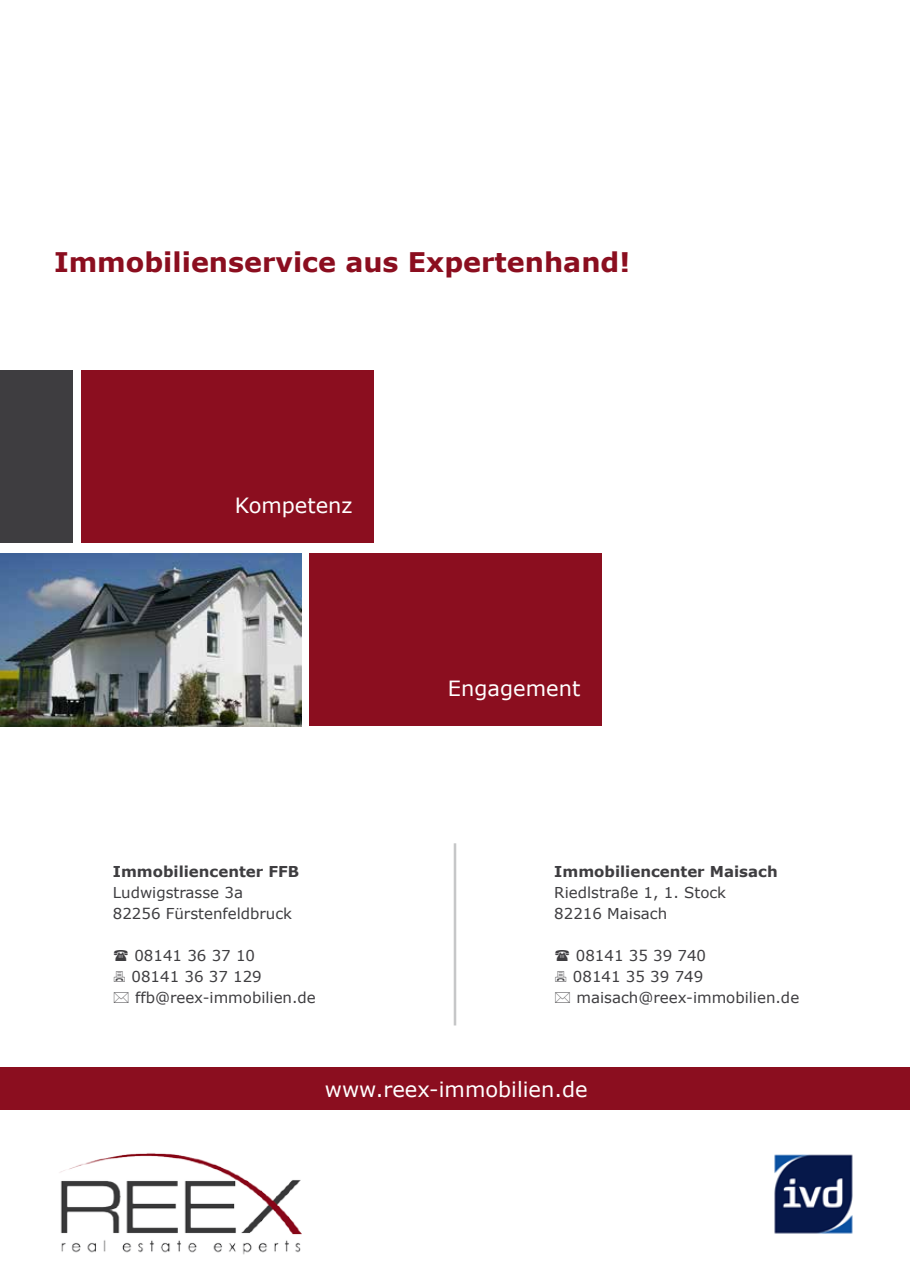
<style>
.page{position:relative;width:910px;height:1280px;background:#fff}
.page>*{position:absolute;margin:0;border:0;box-sizing:border-box;transform-origin:0 0}
.t1{font:700 27px "Verdana";color:#8b0e1f}
.t2{font:21px "Verdana";color:#fff}
.t3{font:15px/21px "Verdana";color:#3e3d40}
.t4{font:700 15px "Verdana";color:#3e3d40}
</style>
<div class="page">
<div style="left:81px;top:371px;width:292px;height:172px;background:#8b0e1f"></div>
<div style="left:0;top:371px;width:72px;height:172px;background:#3e3d40"></div>
<div style="left:310px;top:554px;width:292px;height:172px;background:#8b0e1f"></div>
<img style="left:0;top:554px;width:301px;height:172px">
<img style="left:59px;top:1153px;width:242px;height:102px">
<img style="left:774px;top:1154px;width:79px;height:80px">
<div style="left:0;top:1067px;width:910px;height:43px;background:#8b0e1f"></div>
<hr style="left:454px;top:843px;width:2px;height:182px;background:#c6c7c8">
<h1 class="t1" style="left:54px;top:243px;width:578px">Immobilienservice aus Expertenhand!</h1>
<h2 class="t2" style="left:235px;top:491px;width:119px">Kompetenz</h2>
<p class="t4" style="left:113px;top:861px;width:188px">Immobiliencenter FFB</p>
<p class="t3" style="left:113px;top:882px;width:181px">Ludwigstrasse 3a<br>82256 Fürstenfeldbruck</p>
<p class="t3" style="left:131px;top:945px;width:186px">08141 36 37 10<br>08141 36 37 129 ffb@reex-immobilien.de</p>
<h2 class="t2" style="left:448px;top:674px;width:134px">Engagement</h2>
<p class="t4" style="left:554px;top:861px;width:225px">Immobiliencenter Maisach</p>
<p class="t3" style="left:554px;top:882px;width:173px">Riedlstraße 1, 1. Stock<br>82216 Maisach</p>
<p class="t3" style="left:573px;top:945px;width:228px">08141 35 39 740<br>08141 35 39 749 maisach@reex-immobilien.de</p>
<h2 class="t2" style="left:325px;top:1074px;width:264px">www.reex-immobilien.de</h2>
</div>
